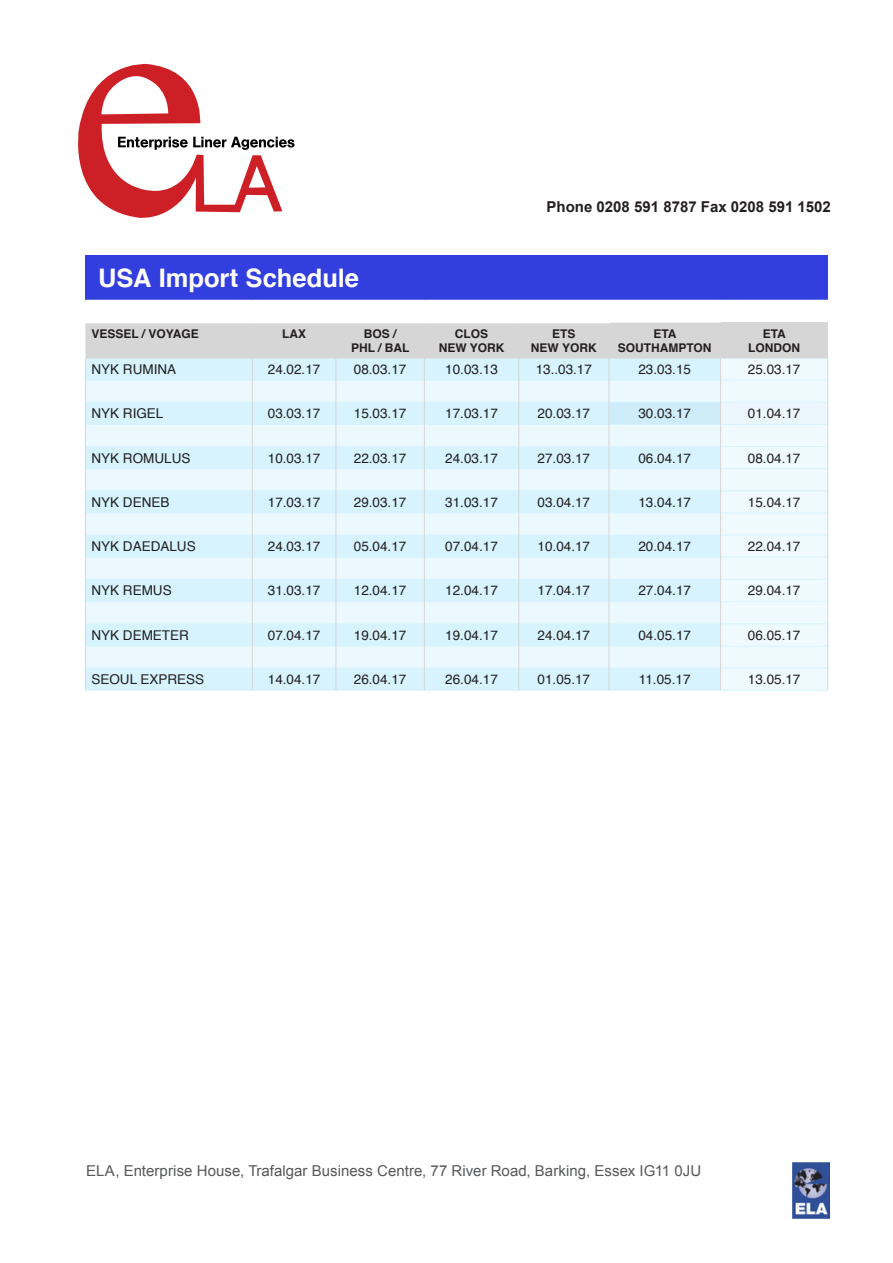
<style>
.page{position:relative;width:893px;height:1263px;background:#fff}
.page>*{position:absolute;margin:0;border:0;box-sizing:border-box;transform-origin:0 0}
.t1{font:700 25.5px "Helvetica";color:#fff}
.t2{font:15px "Arial";letter-spacing:.005em;color:#57585a}
.t3{font:700 15px "Arial";color:#231f20}
.t4{font:13.5px "Helvetica";color:#231f20}
.t5{font:700 12px/14.4px "Helvetica";color:#231f20;text-align:center}
</style>
<div class="page">
<img style="left:793px;top:1163px;width:36px;height:55px">
<svg style="left:78px;top:64px;width:217px;height:154px"></svg>
<div style="left:85px;top:255px;width:743px;height:45px;background:#323fde"></div>
<hr style="left:85px;top:690px;width:167px;height:1px;background:#d6f3fe">
<hr style="left:252px;top:690px;width:84px;height:1px;background:#d6f3fe">
<hr style="left:336px;top:690px;width:88px;height:1px;background:#d6f3fe">
<hr style="left:424px;top:690px;width:95px;height:1px;background:#d6f3fe">
<hr style="left:519px;top:690px;width:90px;height:1px;background:#d6f3fe">
<hr style="left:609px;top:690px;width:111px;height:1px;background:#d6f3fe">
<hr style="left:720px;top:690px;width:108px;height:1px;background:#d6f3fe">
<svg style="left:85px;top:322px;width:743px;height:368px;background:#e0f2f9"></svg>
<p class="t3" style="left:547px;top:197px;width:286px">Phone 0208 591 8787 Fax 0208 591 1502</p>
<p class="t1" style="left:98px;top:257px;width:262px">USA Import Schedule</p>
<p class="t5" style="left:91px;top:326px;width:109px">VESSEL / VOYAGE</p>
<p class="t5" style="left:282px;top:326px;width:25px">LAX</p>
<p class="t5" style="left:351px;top:326px;width:60px">BOS /<br>PHL / BAL</p>
<p class="t5" style="left:439px;top:326px;width:67px">CLOS<br>NEW YORK</p>
<p class="t5" style="left:531px;top:326px;width:67px">ETS<br>NEW YORK</p>
<p class="t5" style="left:618px;top:326px;width:95px">ETA<br>SOUTHAMPTON</p>
<p class="t5" style="left:748px;top:326px;width:53px">ETA<br>LONDON</p>
<p class="t4" style="left:91px;top:359px;width:86px">NYK RUMINA</p>
<p class="t4" style="left:268px;top:359px;width:54px">24.02.17</p>
<p class="t4" style="left:354px;top:359px;width:54px">08.03.17</p>
<p class="t4" style="left:445px;top:359px;width:54px">10.03.13</p>
<p class="t4" style="left:536px;top:359px;width:58px">13..03.17</p>
<p class="t4" style="left:638px;top:359px;width:54px">23.03.15</p>
<p class="t4" style="left:748px;top:359px;width:54px">25.03.17</p>
<p class="t4" style="left:91px;top:403px;width:74px">NYK RIGEL</p>
<p class="t4" style="left:268px;top:403px;width:54px">03.03.17</p>
<p class="t4" style="left:354px;top:403px;width:54px">15.03.17</p>
<p class="t4" style="left:445px;top:403px;width:54px">17.03.17</p>
<p class="t4" style="left:538px;top:403px;width:54px">20.03.17</p>
<p class="t4" style="left:638px;top:403px;width:54px">30.03.17</p>
<p class="t4" style="left:748px;top:403px;width:54px">01.04.17</p>
<p class="t4" style="left:91px;top:447px;width:101px">NYK ROMULUS</p>
<p class="t4" style="left:268px;top:447px;width:54px">10.03.17</p>
<p class="t4" style="left:354px;top:447px;width:54px">22.03.17</p>
<p class="t4" style="left:445px;top:447px;width:54px">24.03.17</p>
<p class="t4" style="left:538px;top:447px;width:54px">27.03.17</p>
<p class="t4" style="left:638px;top:447px;width:54px">06.04.17</p>
<p class="t4" style="left:748px;top:447px;width:54px">08.04.17</p>
<p class="t4" style="left:91px;top:492px;width:80px">NYK DENEB</p>
<p class="t4" style="left:268px;top:492px;width:54px">17.03.17</p>
<p class="t4" style="left:354px;top:492px;width:54px">29.03.17</p>
<p class="t4" style="left:445px;top:492px;width:54px">31.03.17</p>
<p class="t4" style="left:538px;top:492px;width:54px">03.04.17</p>
<p class="t4" style="left:638px;top:492px;width:54px">13.04.17</p>
<p class="t4" style="left:748px;top:492px;width:54px">15.04.17</p>
<p class="t4" style="left:91px;top:536px;width:106px">NYK DAEDALUS</p>
<p class="t4" style="left:268px;top:536px;width:54px">24.03.17</p>
<p class="t4" style="left:354px;top:536px;width:54px">05.04.17</p>
<p class="t4" style="left:445px;top:536px;width:54px">07.04.17</p>
<p class="t4" style="left:538px;top:536px;width:54px">10.04.17</p>
<p class="t4" style="left:638px;top:536px;width:54px">20.04.17</p>
<p class="t4" style="left:748px;top:536px;width:54px">22.04.17</p>
<p class="t4" style="left:91px;top:580px;width:82px">NYK REMUS</p>
<p class="t4" style="left:268px;top:580px;width:54px">31.03.17</p>
<p class="t4" style="left:354px;top:580px;width:54px">12.04.17</p>
<p class="t4" style="left:445px;top:580px;width:54px">12.04.17</p>
<p class="t4" style="left:538px;top:580px;width:54px">17.04.17</p>
<p class="t4" style="left:638px;top:580px;width:54px">27.04.17</p>
<p class="t4" style="left:748px;top:580px;width:54px">29.04.17</p>
<p class="t4" style="left:91px;top:625px;width:99px">NYK DEMETER</p>
<p class="t4" style="left:268px;top:625px;width:54px">07.04.17</p>
<p class="t4" style="left:354px;top:625px;width:54px">19.04.17</p>
<p class="t4" style="left:445px;top:625px;width:54px">19.04.17</p>
<p class="t4" style="left:538px;top:625px;width:54px">24.04.17</p>
<p class="t4" style="left:638px;top:625px;width:54px">04.05.17</p>
<p class="t4" style="left:748px;top:625px;width:54px">06.05.17</p>
<p class="t4" style="left:91px;top:669px;width:114px">SEOUL EXPRESS</p>
<p class="t4" style="left:268px;top:669px;width:54px">14.04.17</p>
<p class="t4" style="left:354px;top:669px;width:54px">26.04.17</p>
<p class="t4" style="left:445px;top:669px;width:54px">26.04.17</p>
<p class="t4" style="left:538px;top:669px;width:54px">01.05.17</p>
<p class="t4" style="left:639px;top:669px;width:53px">11.05.17</p>
<p class="t4" style="left:748px;top:669px;width:54px">13.05.17</p>
<p class="t2" style="left:86px;top:1161px;width:617px">ELA, Enterprise House, Trafalgar Business Centre, 77 River Road, Barking, Essex IG11 0JU</p>
</div>
